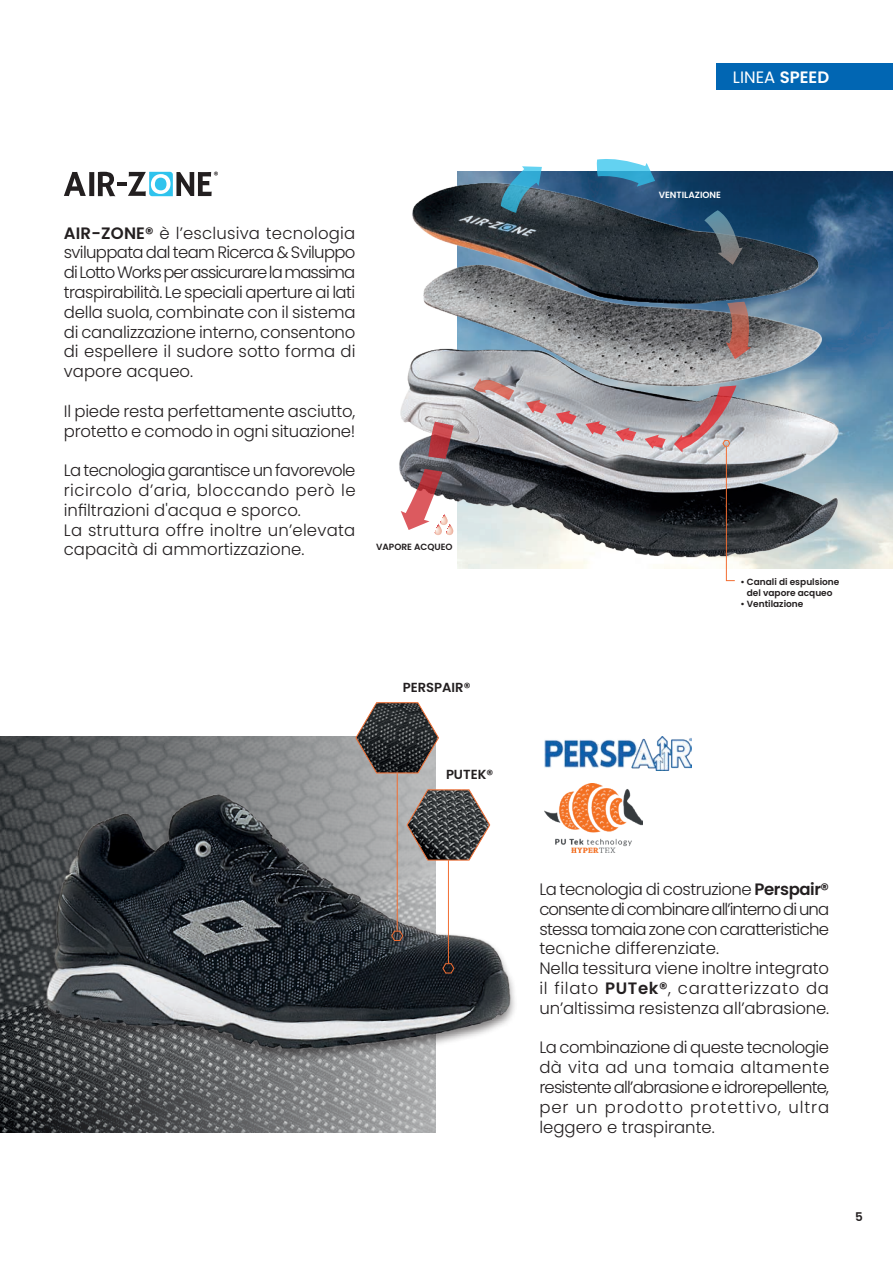
<style>
.page{position:relative;width:893px;height:1263px;background:#fff}
.page>*{position:absolute;margin:0;border:0;box-sizing:border-box;transform-origin:0 0}
.t1{font:300 16.5px/19.8px "Poppins";letter-spacing:-.005em;color:#231f20}
.t2{font:16.5px "Poppins";color:#fff}
.t3{font:600 13.2px "Poppins";color:#231f20}
.t4{font:600 12px "Poppins";color:#231f20}
.t5{font:600 9px/10.8px "Poppins";color:#231f20;text-align:center}
.t6{font:600 9px "Poppins";color:#fff}
.s1{font-weight:600}
</style>
<div class="page">
<div style="left:716px;top:64px;width:177px;height:26px;background:#0166b3"></div>
<img style="left:0;top:736px;width:436px;height:397px">
<img style="left:2px;top:736px;width:513px;height:358px">
<img style="left:852px;top:172px;width:41px;height:396px">
<img style="left:399px;top:171px;width:453px;height:398px">
<svg style="left:428px;top:422px;width:26px;height:37px"></svg>
<svg style="left:473px;top:159px;width:278px;height:294px;background:#727a84"></svg>
<svg style="left:401px;top:469px;width:52px;height:66px"></svg>
<svg style="left:722px;top:440px;width:13px;height:141px;background:#7f7572"></svg>
<svg style="left:355px;top:702px;width:84px;height:72px;background:#625f5f"></svg>
<svg style="left:406px;top:789px;width:85px;height:72px;background:#726f6e"></svg>
<hr style="left:448px;top:860px;width:1px;height:103px;background:#f26e32">
<hr style="left:397px;top:773px;width:1px;height:158px;background:#f26e32">
<svg style="left:442px;top:963px;width:13px;height:11px"></svg>
<svg style="left:391px;top:930px;width:13px;height:11px"></svg>
<img style="left:545px;top:783px;width:98px;height:70px">
<img style="left:545px;top:736px;width:147px;height:34px">
<svg style="left:64px;top:172px;width:148px;height:24px"></svg>
<p class="t5" style="left:214px;top:170px;width:6px">®</p>
<p class="t1" style="left:64px;top:223px;width:293px;text-align:justify"><span class="s1">AIR-ZONE®</span> è l’esclusiva tecnologia sviluppata dal team Ricerca &amp; Sviluppo di Lotto Works per assicurare la massima traspirabilità. Le speciali aperture ai lati della suola, combinate con il sistema di canalizzazione interno, consentono di espellere il sudore sotto forma di vapore acqueo.</p>
<p class="t1" style="left:64px;top:401px;width:293px">Il piede resta perfettamente asciutto, protetto e comodo in ogni situazione!</p>
<p class="t1" style="left:64px;top:461px;width:293px">La tecnologia garantisce un favorevole ricircolo d’aria, bloccando però le infiltrazioni d'acqua e sporco.<br>La struttura offre inoltre un’elevata capacità di ammortizzazione.</p>
<p class="t5" style="left:376px;top:541px;width:78px">VAPORE ACQUEO</p>
<p class="t3" style="left:403px;top:680px;width:69px">PERSPAIR®</p>
<p class="t3" style="left:446px;top:767px;width:49px">PUTEK®</p>
<p class="t2" style="left:733px;top:67px;width:98px">LINEA <span class="s1">SPEED</span></p>
<p class="t6" style="left:659px;top:190px;width:64px">VENTILAZIONE</p>
<p class="t5" style="left:740px;top:576px;width:101px">• Canali di espulsione del vapore acqueo</p>
<p class="t5" style="left:740px;top:598px;width:65px">• Ventilazione</p>
<p class="t1" style="left:539px;top:879px;width:291px">La tecnologia di costruzione <span class="s1">Perspair® </span>consente di combinare all’interno di una stessa tomaia zone con caratteristiche tecniche differenziate.<br>Nella tessitura viene inoltre integrato il filato <span class="s1">PUTek®</span>, caratterizzato da un’altissima resistenza all’abrasione.</p>
<p class="t1" style="left:539px;top:1038px;width:291px;text-align:justify">La combinazione di queste tecnologie dà vita ad una tomaia altamente resistente all’abrasione e idrorepellente, per un prodotto protettivo, ultra leggero e traspirante.</p>
<p class="t4" style="left:855px;top:1209px;width:9px">5</p>
</div>
